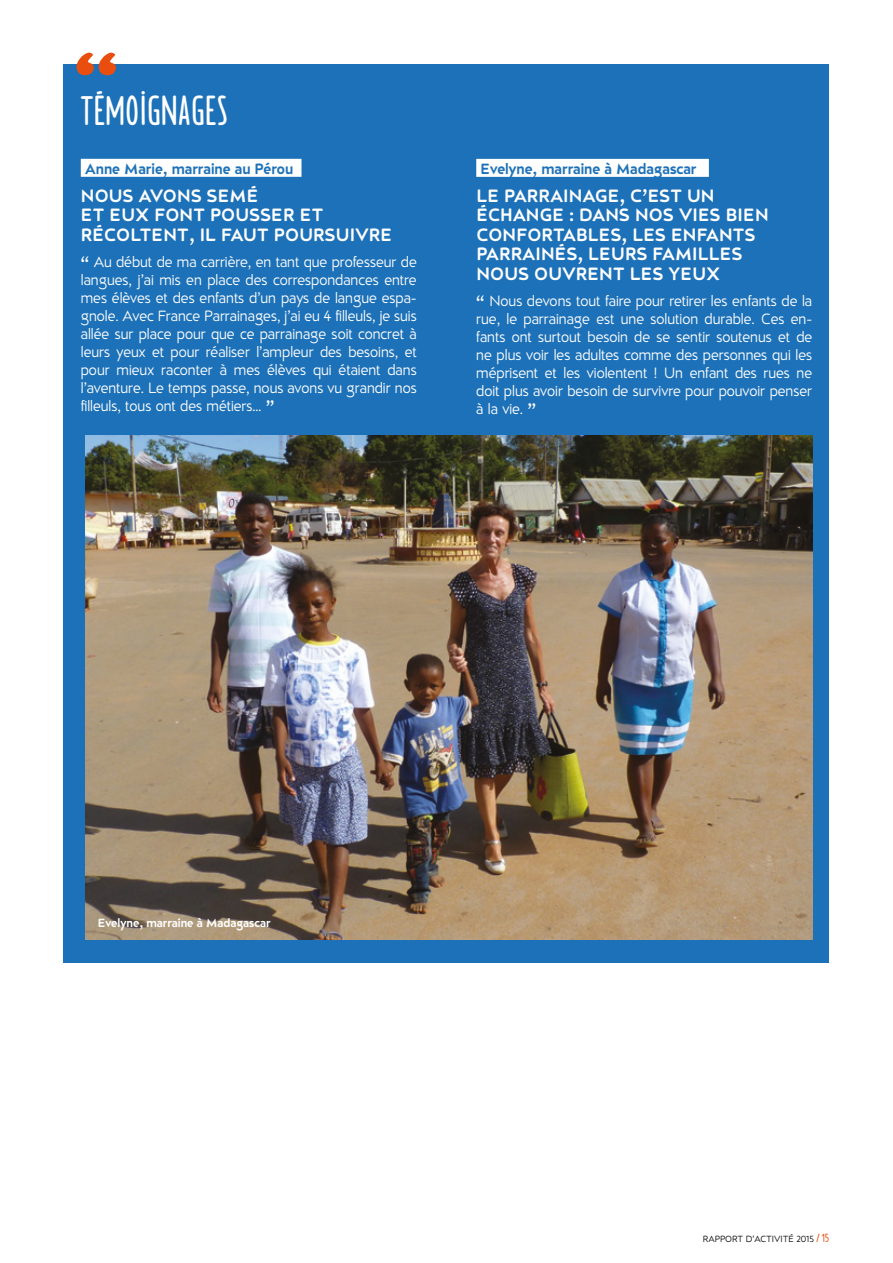
<style>
.page{position:relative;width:893px;height:1263px;background:#fff}
.page>*{position:absolute;margin:0;border:0;box-sizing:border-box;transform-origin:0 0}
.t1{font:42px "Borden";color:#fff}
.t2{font:700 18px/19.5px "D Hanna Soft";letter-spacing:.01em;color:#fff}
.t3{font:15px/18px "D Hanna Soft";color:#fff;text-align:justify}
.t4{font:700 15px "D Hanna Soft";color:#1d71b8}
.t5{font:700 12px "D Hanna Soft";color:#fff}
.t6{font:9px "D Hanna Soft";color:#000}
.s1{font-weight:700}
.s2{font-family:"Borden";font-size:12px;color:#e94e0f}
</style>
<div class="page">
<div style="left:64px;top:64px;width:765px;height:898px;background:#1d71b8"></div>
<div style="left:81px;top:159px;width:220px;height:18px;background:#fff"></div>
<svg style="left:77px;top:53px;width:39px;height:22px"></svg>
<img style="left:85px;top:435px;width:727px;height:505px">
<div style="left:476px;top:159px;width:233px;height:18px;background:#fff"></div>
<h1 class="t1" style="left:81px;top:84px;width:148px">TÉMOIGNAGES</h1>
<p class="t4" style="left:85px;top:159px;width:210px">Anne Marie, marraine au Pérou</p>
<p class="t2" style="left:81px;top:186px;width:313px">NOUS AVONS SEMÉ<br>ET EUX FONT POUSSER ET<br>RÉCOLTENT, IL FAUT POURSUIVRE</p>
<p class="t3" style="left:81px;top:253px;width:337px"><span class="s1">“</span> Au début de ma carrière, en tant que professeur de langues, j’ai mis en place des correspondances entre mes élèves et des enfants d’un pays de langue espa&shy;gnole. Avec France Parrainages, j’ai eu 4 filleuls, je suis allée sur place pour que ce parrainage soit concret à leurs yeux et pour réaliser l’ampleur des besoins, et pour mieux raconter à mes élèves qui étaient dans l’aventure. Le temps passe, nous avons vu grandir nos filleuls, tous ont des métiers… <span class="s1">”</span></p>
<p class="t4" style="left:481px;top:159px;width:217px">Evelyne, marraine à Madagascar</p>
<p class="t2" style="left:476px;top:186px;width:294px">LE PARRAINAGE, C’EST UN<br>ÉCHANGE : DANS NOS VIES BIEN<br>CONFORTABLES, LES ENFANTS<br>PARRAINÉS, LEURS FAMILLES<br>NOUS OUVRENT LES YEUX</p>
<p class="t3" style="left:476px;top:292px;width:337px"><span class="s1">“</span> Nous devons tout faire pour retirer les enfants de la rue, le parrainage est une solution durable. Ces en&shy;fants ont surtout besoin de se sentir soutenus et de ne plus voir les adultes comme des personnes qui les méprisent et les violentent ! Un enfant des rues ne doit plus avoir besoin de survivre pour pouvoir penser à la vie. <span class="s1">”</span></p>
<p class="t5" style="left:98px;top:915px;width:174px">Evelyne, marraine à Madagascar</p>
<p class="t6" style="left:703px;top:1233px;width:128px">RAPPORT D’ACTIVITÉ 2015 <span class="s2">/ 15</span></p>
</div>
